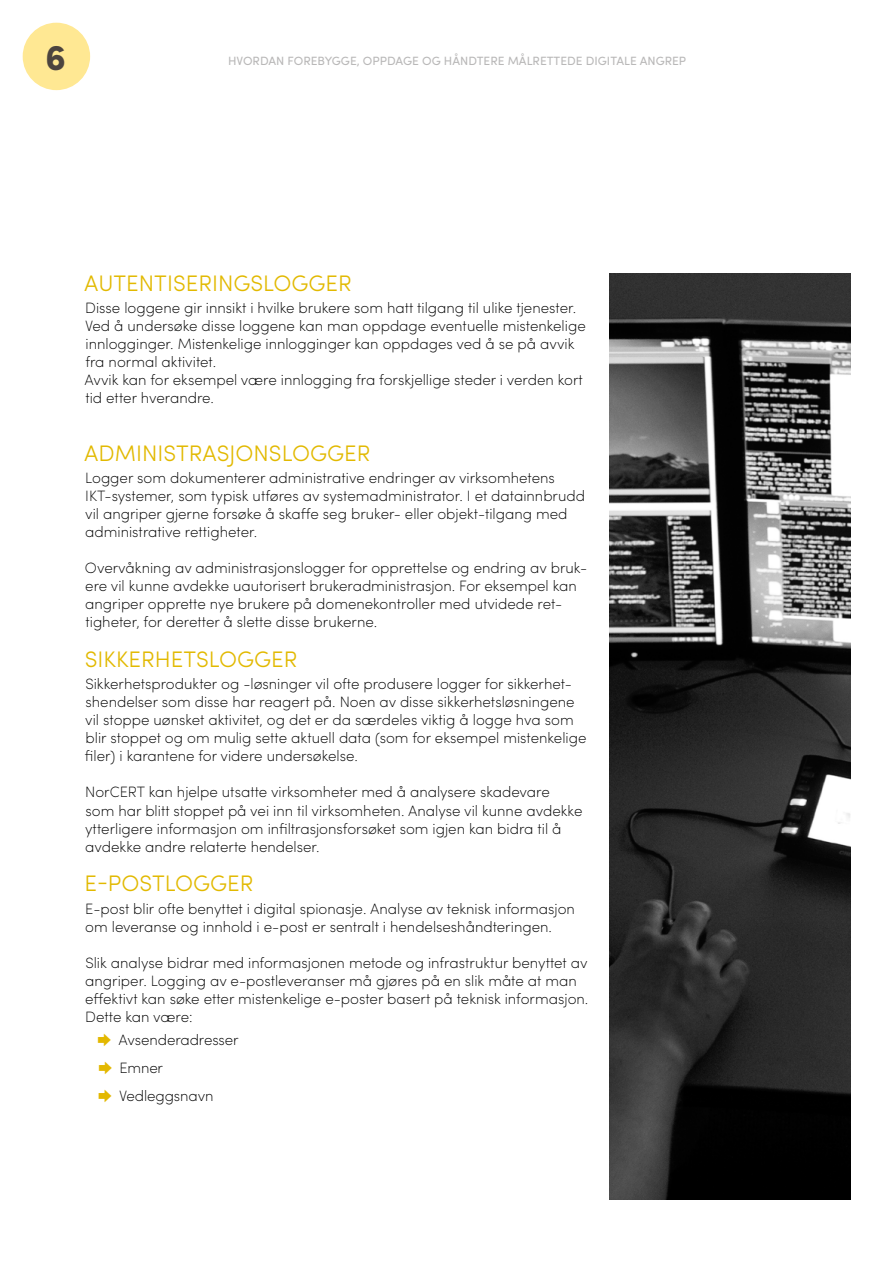
<style>
.page{position:relative;width:893px;height:1263px;background:#fff}
.page>*{position:absolute;margin:0;border:0;box-sizing:border-box;transform-origin:0 0}
.t1{font:700 36px "Sofia Pro";color:#4c443e}
.t2{font:300 22.5px "Sofia Pro";color:#e2b900}
.t3{font:200 15px/18px "Sofia Pro";color:#000}
.t4{font:12px "Sofia Pro";color:#b9b8b8}
.s1{font-family:"Monotype Sorts";font-weight:400;color:#e3b800}
</style>
<div class="page">
<div style="left:23px;top:23px;width:67px;height:67px;background:#ffe893;border-radius:50%"></div>
<img style="left:609px;top:273px;width:241px;height:926px">
<h1 class="t1" style="left:45px;top:30px;width:23px">6</h1>
<p class="t4" style="left:228px;top:52px;width:460px">HVORDAN FOREBYGGE, OPPDAGE OG HÅNDTERE MÅLRETTEDE DIGITALE ANGREP</p>
<h2 class="t2" style="left:84px;top:267px;width:269px">AUTENTISERINGSLOGGER</h2>
<p class="t3" style="left:85px;top:298px;width:503px">Disse loggene gir innsikt i hvilke brukere som hatt tilgang til ulike tjenester.<br>Ved å undersøke disse loggene kan man oppdage eventuelle mistenkelige innlogginger. Mistenkelige innlogginger kan oppdages ved å se på avvik fra normal aktivitet.<br>Avvik kan for eksempel være innlogging fra forskjellige steder i verden kort tid etter hverandre.</p>
<h2 class="t2" style="left:84px;top:437px;width:288px">ADMINISTRASJONSLOGGER</h2>
<p class="t3" style="left:85px;top:468px;width:501px">Logger som dokumenterer administrative endringer av virksomhetens IKT-systemer, som typisk utføres av systemadministrator. I et datainnbrudd vil angriper gjerne forsøke å skaffe seg bruker- eller objekt-tilgang med administrative rettigheter.</p>
<p class="t3" style="left:85px;top:558px;width:504px">Overvåkning av administrasjonslogger for opprettelse og endring av bruk&shy;ere vil kunne avdekke uautorisert brukeradministrasjon. For eksempel kan angriper opprette nye brukere på domenekontroller med utvidede ret&shy;tigheter, for deretter å slette disse brukerne.</p>
<h2 class="t2" style="left:85px;top:643px;width:214px">SIKKERHETSLOGGER</h2>
<p class="t3" style="left:85px;top:674px;width:503px">Sikkerhetsprodukter og -løsninger vil ofte produsere logger for sikkerhet&shy;shendelser som disse har reagert på. Noen av disse sikkerhetsløsningene vil stoppe uønsket aktivitet, og det er da særdeles viktig å logge hva som blir stoppet og om mulig sette aktuell data (som for eksempel mistenkelige filer) i karantene for videre undersøkelse.</p>
<p class="t3" style="left:85px;top:782px;width:499px">NorCERT kan hjelpe utsatte virksomheter med å analysere skadevare<br>som har blitt stoppet på vei inn til virksomheten. Analyse vil kunne avdekke ytterligere informasjon om infiltrasjonsforsøket som igjen kan bidra til å avdekke andre relaterte hendelser.</p>
<h2 class="t2" style="left:85px;top:867px;width:170px">E-POSTLOGGER</h2>
<p class="t3" style="left:85px;top:898px;width:491px">E-post blir ofte benyttet i digital spionasje. Analyse av teknisk informasjon om leveranse og innhold i e-post er sentralt i hendelseshåndteringen.</p>
<p class="t3" style="left:85px;top:952px;width:505px">Slik analyse bidrar med informasjonen metode og infrastruktur benyttet av angriper. Logging av e-postleveranser må gjøres på en slik måte at man effektivt kan søke etter mistenkelige e-poster basert på teknisk informasjon.<br>Dette kan være:</p>
<p class="t3" style="left:98px;top:1025px;width:142px;line-height:28px"><span class="s1">·</span> Avsenderadresser <span class="s1">·</span> Emner<br><span class="s1">·</span> Vedleggsnavn</p>
</div>
